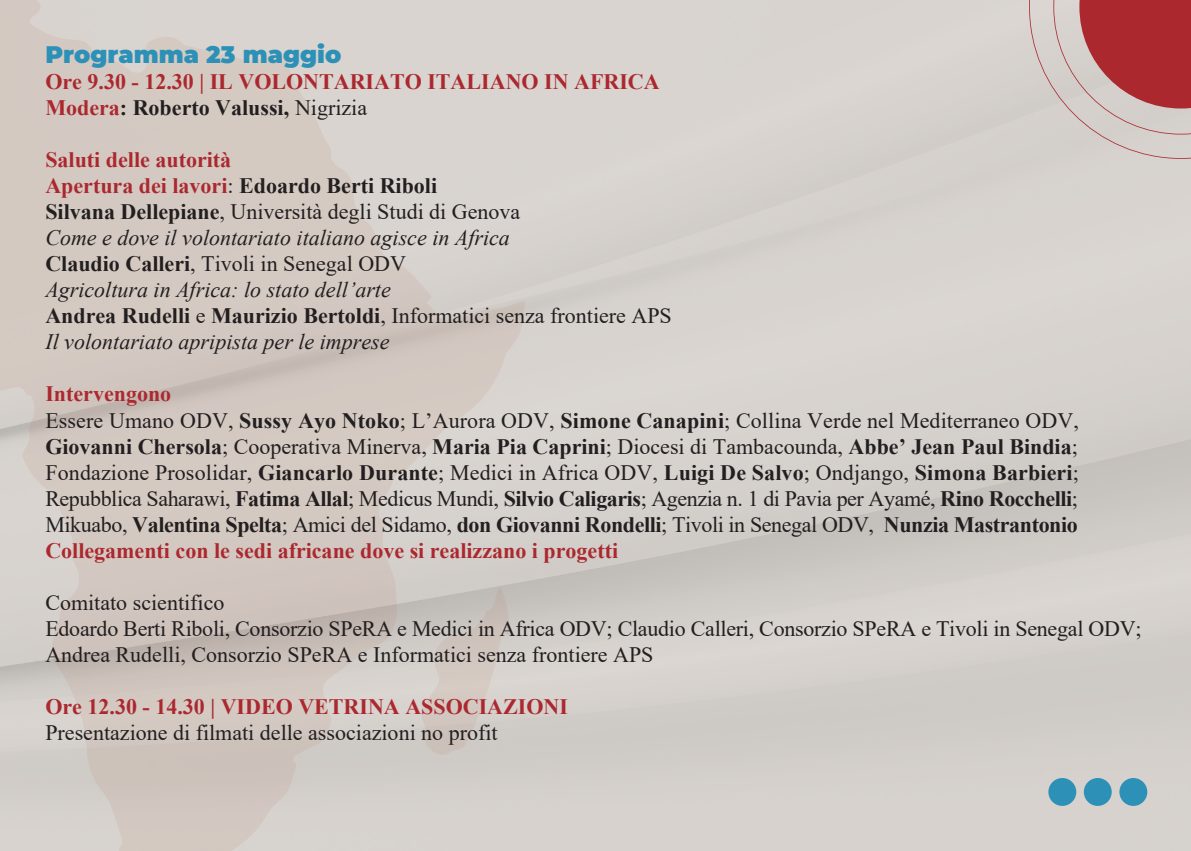
<style>
.page{position:relative;width:1191px;height:851px;background:#fff}
.page>*{position:absolute;margin:0;border:0;box-sizing:border-box;transform-origin:0 0}
.t1{font:900 24px "Montserrat";color:#2d91b7}
.t2{font:22px/26px "Times New Roman";color:#231f20}
.t3{font:italic 22px/26px "Times New Roman";color:#231f20}
.t4{font:700 22px/26px "Times New Roman";color:#ac282f}
.s1{color:#231f20}
.s2{font-weight:400;color:#231f20}
.s3{font-weight:700;font-style:normal;color:#ac282f}
.s4{font-style:normal}
.s5{font-weight:700;font-style:normal}
.s6{font-weight:700;color:#ac282f}
.s7{font-weight:700}
</style>
<div class="page">
<img style="left:525px;top:0;width:666px;height:850px">
<div style="left:1048px;top:777px;width:28px;height:28px;background:#2d91b7;border-radius:50%"></div>
<div style="left:1083px;top:777px;width:28px;height:28px;background:#2d91b7;border-radius:50%"></div>
<div style="left:1119px;top:777px;width:28px;height:28px;background:#2d91b7;border-radius:50%"></div>
<svg style="left:1029px;top:0;width:162px;height:159px;background:#c48e8e"></svg>
<svg style="left:0;top:0;width:525px;height:850px;background:#d3cac4"></svg>
<svg style="left:420px;top:587px;width:90px;height:170px;background:#cec7c1"></svg>
<p class="t1" style="left:45px;top:37px;width:297px">Programma 23 maggio</p>
<p class="t4" style="left:45px;top:68px;width:616px">Ore 9.30 - 12.30 | IL VOLONTARIATO ITALIANO IN AFRICA<br>Modera<span class="s1">: Roberto Valussi,</span> <span class="s2">Nigrizia</span></p>
<p class="t3" style="left:45px;top:146px;width:628px"><span class="s3">Saluti delle autorità<br>Apertura dei lavori</span><span class="s4">:</span> <span class="s5">Edoardo Berti Riboli<br>Silvana Dellepiane</span><span class="s4">, Università degli Studi di Genova<br></span>Come e dove il volontariato italiano agisce in Africa<br><span class="s5">Claudio Calleri</span><span class="s4">, Tivoli in Senegal ODV<br></span>Agricoltura in Africa: lo stato dell’arte<br><span class="s5">Andrea Rudelli</span> <span class="s4">e</span> <span class="s5">Maurizio Bertoldi</span><span class="s4">, Informatici senza frontiere APS </span>Il volontariato apripista per le imprese</p>
<p class="t2" style="left:45px;top:380px;width:1035px"><span class="s6">Intervengono<br></span>Essere Umano ODV, <span class="s7">Sussy Ayo Ntoko</span>; L’Aurora ODV, <span class="s7">Simone Canapini</span>; Collina Verde nel Mediterraneo ODV, <span class="s7">Giovanni Chersola</span>; Cooperativa Minerva, <span class="s7">Maria Pia Caprini</span>; Diocesi di Tambacounda, <span class="s7">Abbe’ Jean Paul Bindia</span>; Fondazione Prosolidar, <span class="s7">Giancarlo Durante</span>; Medici in Africa ODV, <span class="s7">Luigi De Salvo</span>; Ondjango, <span class="s7">Simona Barbieri</span>; Repubblica Saharawi, <span class="s7">Fatima Allal</span>; Medicus Mundi, <span class="s7">Silvio Caligaris</span>; Agenzia n. 1 di Pavia per Ayamé, <span class="s7">Rino Rocchelli</span>; Mikuabo, <span class="s7">Valentina Spelta</span>; Amici del Sidamo, <span class="s7">don Giovanni Rondelli</span>; Tivoli in Senegal ODV, <span class="s7">Nunzia Mastrantonio </span><span class="s6">Collegamenti con le sedi africane dove si realizzano i progetti</span></p>
<p class="t2" style="left:45px;top:588px;width:1097px">Comitato scientifico<br>Edoardo Berti Riboli, Consorzio SPeRA e Medici in Africa ODV; Claudio Calleri, Consorzio SPeRA e Tivoli in Senegal ODV;<br>Andrea Rudelli, Consorzio SPeRA e Informatici senza frontiere APS</p>
<p class="t4" style="left:45px;top:692px;width:524px">Ore 12.30 - 14.30 | VIDEO VETRINA ASSOCIAZIONI</p>
<p class="t2" style="left:45px;top:718px;width:454px">Presentazione di filmati delle associazioni no profit</p>
</div>
